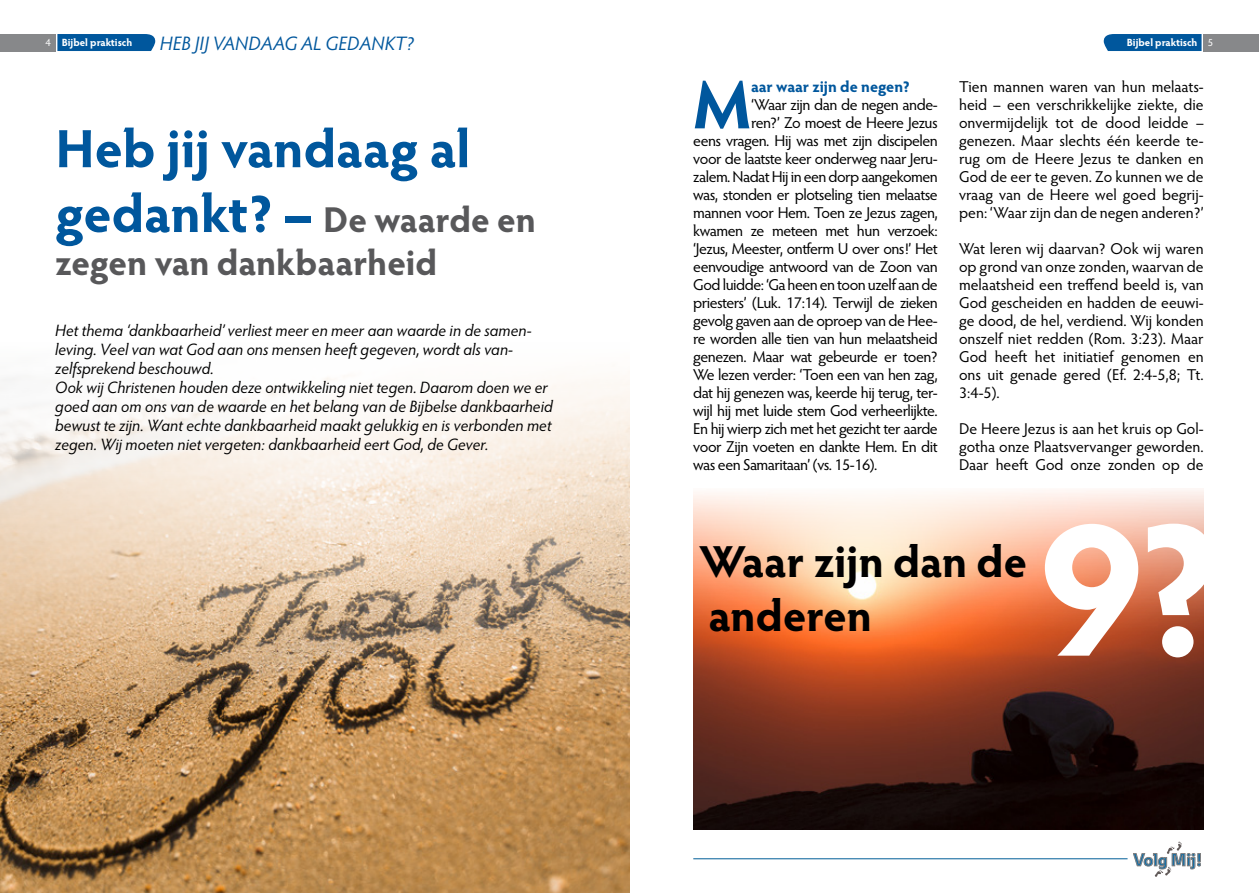
<style>
.page{position:relative;width:1259px;height:893px;background:#fff}
.page>*{position:absolute;margin:0;border:0;box-sizing:border-box;transform-origin:0 0}
.t1{font:700 195px "Hypatia Sans Pro";color:#fff}
.t2{font:700 68.25px "Hypatia Sans Pro";color:#00579d}
.t3{font:700 54px "Hypatia Sans Pro";color:#00579d}
.t4{font:700 45px/54px "Hypatia Sans Pro";color:#000}
.t5{font:700 36px/43.2px "Hypatia Sans Pro";letter-spacing:-.005em;color:#58585a}
.t6{font:italic 19.5px "Hypatia Sans Pro";letter-spacing:.01em;color:#00579d}
.t7{font:700 17.1px "Ebony";color:#005d97}
.t8{font:italic 16.5px/18.9px "Hypatia Sans Pro";color:#000}
.t9{font:15.75px/18px "Hypatia Sans Pro";letter-spacing:-.03em;color:#000;text-align:justify}
.t10{font:700 15.75px "Hypatia Sans Pro";color:#00579d}
.t11{font:700 10.5px "Hypatia Sans Pro";letter-spacing:-.005em;color:#fff}
.t12{font:10.5px "Hypatia Sans Pro";color:#fff}
.s1{font-size:54px;color:#00579d}
</style>
<div class="page">
<hr style="left:693px;top:858px;width:434px;height:1px;background:#005d97">
<svg style="left:1133px;top:841px;width:67px;height:36px"></svg>
<img style="left:0;top:377px;width:629px;height:516px">
<img style="left:693px;top:490px;width:510px;height:339px">
<div style="left:0;top:34px;width:55px;height:17px;background:#87888a"></div>
<div style="left:1203px;top:34px;width:56px;height:17px;background:#87888a"></div>
<div style="left:1103px;top:34px;width:98px;height:17px;background:#00579d"></div>
<div style="left:57px;top:34px;width:98px;height:17px;background:#00579d"></div>
<p class="t11" style="left:62px;top:35px;width:72px">Bijbel praktisch</p>
<p class="t6" style="left:160px;top:30px;width:256px">HEB JIJ VANDAAG AL GEDANKT?</p>
<p class="t11" style="left:1126px;top:35px;width:72px">Bijbel praktisch</p>
<p class="t12" style="left:46px;top:36px;width:7px">4</p>
<p class="t12" style="left:1208px;top:36px;width:7px">5</p>
<h3 class="t3" style="left:55px;top:110px;width:417px">Heb jij vandaag al</h3>
<h3 class="t5" style="left:55px;top:196px;width:482px"><span class="s1">gedankt? –</span> De waarde en zegen van dankbaarheid</h3>
<p class="t8" style="left:55px;top:321px;width:499px">Het thema ‘dankbaarheid’ verliest meer en meer aan waarde in de samen&shy;leving. Veel van wat God aan ons mensen heeft gegeven, wordt als van&shy;zelfsprekend beschouwd.<br>Ook wij Christenen houden deze ontwikkeling niet tegen. Daarom doen we er goed aan om ons van de waarde en het belang van de Bijbelse dankbaarheid bewust te zijn. Want echte dankbaarheid maakt gelukkig en is verbonden met zegen. Wij moeten niet vergeten: dankbaarheid eert God, de Gever.</p>
<h2 class="t2" style="left:693px;top:56px;width:59px">M</h2>
<p class="t10" style="left:751px;top:76px;width:161px">aar waar zijn de negen?</p>
<p class="t9" style="left:751px;top:95px;width:188px">‘Waar zijn dan de negen ande-</p>
<p class="t9" style="left:751px;top:113px;width:188px">ren?’ Zo moest de Heere Jezus</p>
<p class="t9" style="left:693px;top:131px;width:246px">eens vragen. Hij was met zijn discipelen</p>
<p class="t9" style="left:693px;top:149px;width:246px">voor de laatste keer onderweg naar Jeru-</p>
<p class="t9" style="left:693px;top:167px;width:246px">zalem. Nadat Hij in een dorp aangekomen</p>
<p class="t9" style="left:693px;top:185px;width:246px">was, stonden er plotseling tien melaatse</p>
<p class="t9" style="left:693px;top:203px;width:246px">mannen voor Hem. Toen ze Jezus zagen,</p>
<p class="t9" style="left:693px;top:221px;width:246px">kwamen ze meteen met hun verzoek:</p>
<p class="t9" style="left:693px;top:239px;width:246px">‘Jezus, Meester, ontferm U over ons!’ Het</p>
<p class="t9" style="left:693px;top:257px;width:246px">eenvoudige antwoord van de Zoon van</p>
<p class="t9" style="left:693px;top:275px;width:246px">God luidde: ‘Ga heen en toon uzelf aan de</p>
<p class="t9" style="left:693px;top:293px;width:246px">priesters’ (Luk. 17:14). Terwijl de zieken</p>
<p class="t9" style="left:693px;top:311px;width:246px">gevolg gaven aan de oproep van de Hee-</p>
<p class="t9" style="left:693px;top:329px;width:246px">re worden alle tien van hun melaatsheid</p>
<p class="t9" style="left:693px;top:347px;width:246px">genezen. Maar wat gebeurde er toen?</p>
<p class="t9" style="left:693px;top:365px;width:246px">We lezen verder: ‘Toen een van hen zag,</p>
<p class="t9" style="left:693px;top:383px;width:246px">dat hij genezen was, keerde hij terug, ter-</p>
<p class="t9" style="left:693px;top:401px;width:246px">wijl hij met luide stem God verheerlijkte.</p>
<p class="t9" style="left:693px;top:419px;width:246px">En hij wierp zich met het gezicht ter aarde</p>
<p class="t9" style="left:693px;top:437px;width:246px">voor Zijn voeten en dankte Hem. En dit</p>
<p class="t9" style="left:693px;top:455px;width:186px">was een Samaritaan’ (vs. 15-16).</p>
<p class="t9" style="left:959px;top:77px;width:246px">Tien mannen waren van hun melaats&shy;heid – een verschrikkelijke ziekte, die onvermijdelijk tot de dood leidde – genezen. Maar slechts één keerde te&shy;rug om de Heere Jezus te danken en God de eer te geven. Zo kunnen we de vraag van de Heere wel goed begrij&shy;pen: ‘Waar zijn dan de negen anderen?’</p>
<p class="t9" style="left:959px;top:239px;width:246px">Wat leren wij daarvan? Ook wij waren op grond van onze zonden, waarvan de melaatsheid een treffend beeld is, van God gescheiden en hadden de eeuwi&shy;ge dood, de hel, verdiend. Wij konden onszelf niet redden (Rom. 3:23). Maar God heeft het initiatief genomen en ons uit genade gered (Ef. 2:4-5,8; Tt.<br>3:4-5).</p>
<p class="t9" style="left:959px;top:420px;width:246px">De Heere Jezus is aan het kruis op Gol&shy;gotha onze Plaatsvervanger geworden.<br>Daar heeft God onze zonden op de</p>
<h3 class="t4" style="left:699px;top:533px;width:329px">Waar zijn dan de anderen</h3>
<h1 class="t1" style="left:1038px;top:450px;width:187px">9?</h1>
<p class="t7" style="left:1133px;top:848px;width:70px">Volg Mij!</p>
</div>
